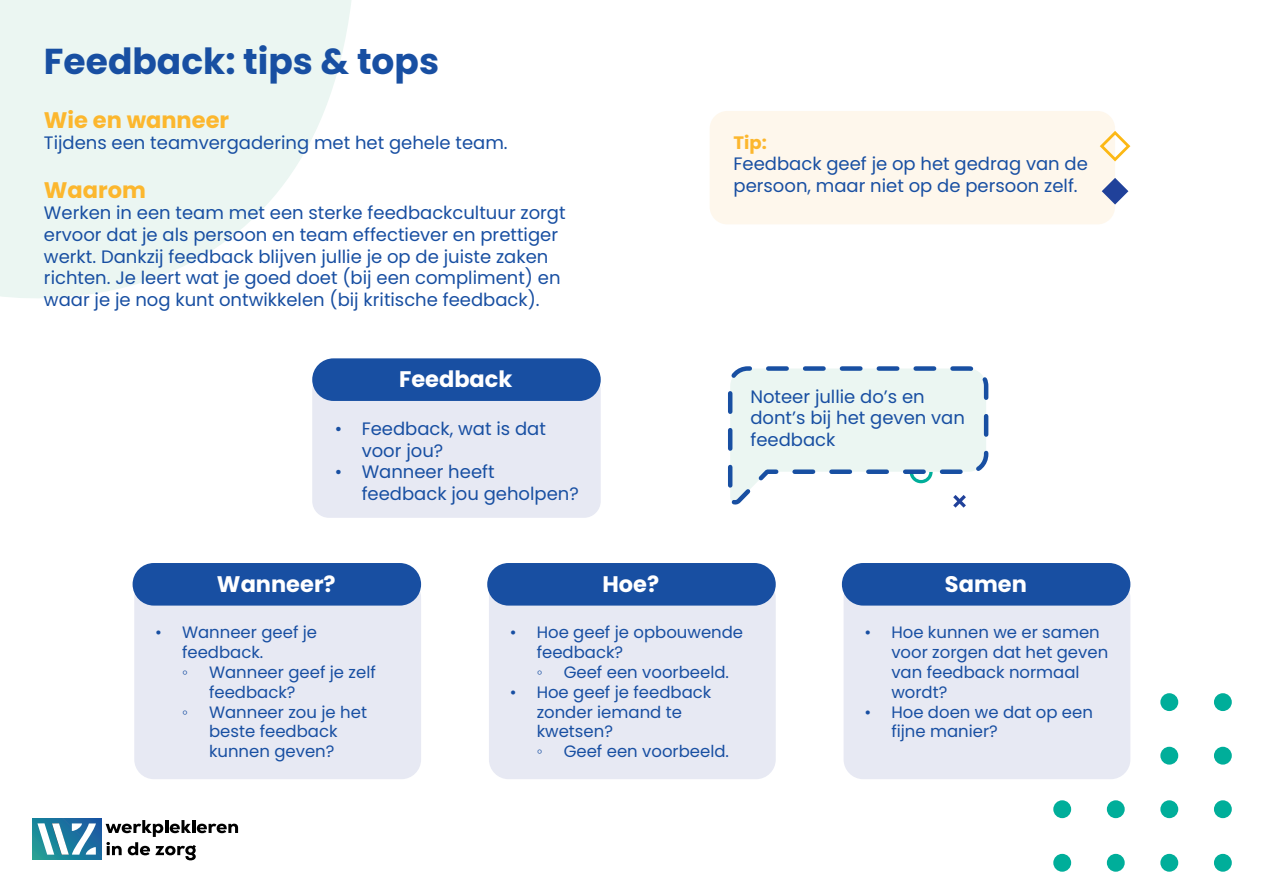
<style>
.page{position:relative;width:1263px;height:893px;background:#fff}
.page>*{position:absolute;margin:0;border:0;box-sizing:border-box;transform-origin:0 0}
.t1{font:700 36px "Poppins";color:#184fa2}
.t2{font:700 22.5px "Poppins";color:#fff}
.t3{font:700 22.5px "Poppins";color:#fcb72e}
.t4{font:18px/21.6px "Poppins";color:#184fa2}
.t5{font:700 18px "Poppins";color:#fcb72e}
.t6{font:16.5px/19.8px "Poppins";color:#184fa2}
.t7{font:16.5px "Times New Roman";color:#184fa2}
</style>
<div class="page">
<div style="left:1160px;top:693px;width:18px;height:18px;background:#00ae9a;border-radius:50%"></div>
<div style="left:1214px;top:693px;width:18px;height:18px;background:#00ae9a;border-radius:50%"></div>
<div style="left:1160px;top:747px;width:18px;height:18px;background:#00ae9a;border-radius:50%"></div>
<div style="left:1214px;top:747px;width:18px;height:18px;background:#00ae9a;border-radius:50%"></div>
<div style="left:1053px;top:800px;width:18px;height:18px;background:#00ae9a;border-radius:50%"></div>
<div style="left:1107px;top:800px;width:18px;height:18px;background:#00ae9a;border-radius:50%"></div>
<div style="left:1160px;top:800px;width:18px;height:18px;background:#00ae9a;border-radius:50%"></div>
<div style="left:1214px;top:800px;width:18px;height:18px;background:#00ae9a;border-radius:50%"></div>
<div style="left:1053px;top:854px;width:18px;height:18px;background:#00ae9a;border-radius:50%"></div>
<div style="left:1107px;top:854px;width:18px;height:18px;background:#00ae9a;border-radius:50%"></div>
<div style="left:1160px;top:854px;width:18px;height:18px;background:#00ae9a;border-radius:50%"></div>
<div style="left:1214px;top:854px;width:18px;height:18px;background:#00ae9a;border-radius:50%"></div>
<svg style="left:0;top:0;width:351px;height:298px;fill:#ebf6f2"></svg>
<div style="left:312px;top:373px;width:289px;height:145px;background:#e7e9f3;border-radius:17px"></div>
<div style="left:312px;top:358px;width:289px;height:43px;background:#184fa2;border-radius:21px"></div>
<div style="left:134px;top:578px;width:287px;height:201px;background:#e7e9f3;border-radius:20px"></div>
<div style="left:133px;top:563px;width:288px;height:43px;background:#184fa2;border-radius:21px"></div>
<div style="left:843px;top:578px;width:287px;height:201px;background:#e7e9f3;border-radius:20px"></div>
<div style="left:842px;top:563px;width:288px;height:43px;background:#184fa2;border-radius:21px"></div>
<div style="left:489px;top:578px;width:287px;height:201px;background:#e7e9f3;border-radius:20px"></div>
<div style="left:487px;top:563px;width:289px;height:43px;background:#184fa2;border-radius:21px"></div>
<div style="left:710px;top:111px;width:405px;height:113px;background:#fef7ec;border-radius:18px"></div>
<svg style="left:1100px;top:131px;width:30px;height:30px"></svg>
<svg style="left:1102px;top:178px;width:26px;height:27px"></svg>
<svg style="left:728px;top:366px;width:261px;height:142px"></svg>
<svg style="left:32px;top:818px;width:69px;height:42px"></svg>
<svg style="left:37px;top:823px;width:59px;height:32px"></svg>
<svg style="left:106px;top:820px;width:132px;height:40px"></svg>
<h1 class="t1" style="left:44px;top:41px;width:397px">Feedback: tips &amp; tops</h1>
<p class="t3" style="left:44px;top:107px;width:187px">Wie en wanneer</p>
<p class="t4" style="left:44px;top:132px;width:465px">Tijdens een teamvergadering met het gehele team.</p>
<p class="t3" style="left:44px;top:177px;width:104px">Waarom</p>
<p class="t4" style="left:44px;top:202px;width:523px">Werken in een team met een sterke feedbackcultuur zorgt ervoor dat je als persoon en team effectiever en prettiger werkt. Dankzij feedback blijven jullie je op de juiste zaken richten. Je leert wat je goed doet (bij een compliment) en waar je je nog kunt ontwikkelen (bij kritische feedback).</p>
<p class="t2" style="left:399px;top:366px;width:115px">Feedback</p>
<p class="t4" style="left:362px;top:418px;width:186px;text-indent:-27px">• Feedback, wat is dat voor jou?</p>
<p class="t4" style="left:362px;top:461px;width:219px;text-indent:-27px">• Wanneer heeft feedback jou geholpen?</p>
<p class="t2" style="left:217px;top:571px;width:120px">Wanneer?</p>
<p class="t2" style="left:602px;top:571px;width:58px">Hoe?</p>
<p class="t5" style="left:733px;top:132px;width:35px">Tip:</p>
<p class="t4" style="left:733px;top:153px;width:356px">Feedback geef je op het gedrag van de persoon, maar niet op de persoon zelf.</p>
<p class="t4" style="left:750px;top:386px;width:216px">Noteer jullie do’s en dont’s bij het geven van feedback</p>
<p class="t2" style="left:945px;top:571px;width:83px">Samen</p>
<p class="t6" style="left:182px;top:623px;width:137px;text-indent:-27px">• Wanneer geef je feedback.</p>
<p class="t7" style="left:182px;top:661px;width:7px">◦</p>
<p class="t6" style="left:209px;top:662px;width:168px">Wanneer geef je zelf feedback?</p>
<p class="t7" style="left:182px;top:700px;width:7px">◦</p>
<p class="t6" style="left:209px;top:702px;width:159px">Wanneer zou je het beste feedback kunnen geven?</p>
<p class="t6" style="left:537px;top:623px;width:208px;text-indent:-27px">• Hoe geef je opbouwende feedback?</p>
<p class="t7" style="left:537px;top:661px;width:7px">◦</p>
<p class="t6" style="left:564px;top:662px;width:167px">Geef een voorbeeld.</p>
<p class="t6" style="left:537px;top:682px;width:176px;text-indent:-27px">• Hoe geef je feedback zonder iemand te kwetsen?</p>
<p class="t7" style="left:537px;top:740px;width:7px">◦</p>
<p class="t6" style="left:564px;top:742px;width:167px">Geef een voorbeeld.</p>
<p class="t6" style="left:891px;top:623px;width:218px;text-indent:-27px">• Hoe kunnen we er samen voor zorgen dat het geven van feedback normaal wordt?</p>
<p class="t6" style="left:891px;top:702px;width:203px;text-indent:-27px">• Hoe doen we dat op een fijne manier?</p>
</div>
